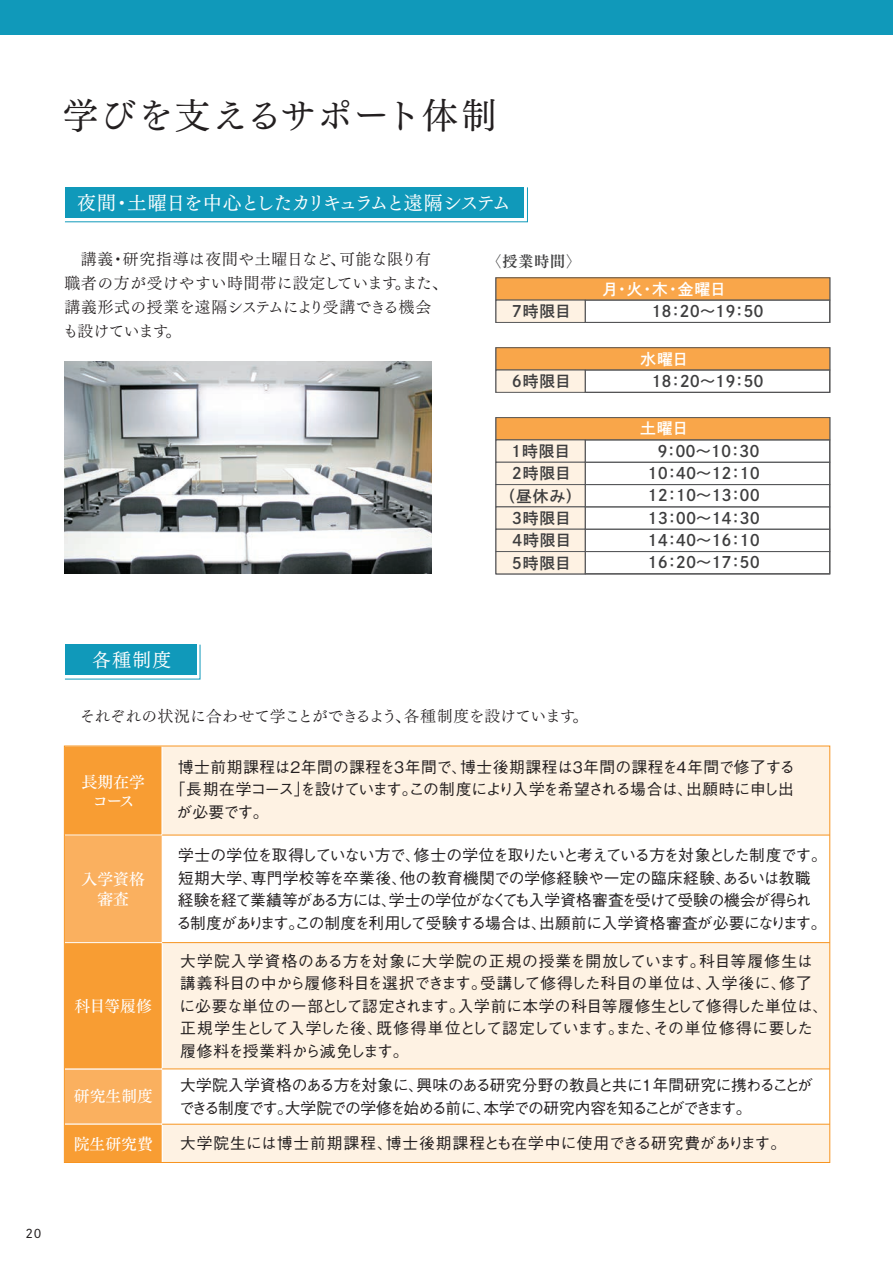
<style>
.page{position:relative;width:893px;height:1263px;background:#fff}
.page>*{position:absolute;margin:0;border:0;box-sizing:border-box;transform-origin:0 0}
.t1{font:36px "Tsuku Min Pro M";letter-spacing:.02em;color:#231f20}
.t2{font:18.9px "Tsuku Min Pro RB";letter-spacing:-.06em;color:#fff}
.t3{font:500 15.75px/22.5px "Gothic BBB Pr 5";color:#231f20}
.t4{font:500 15.75px/22.5px "Gothic BBB Pr 5";letter-spacing:-.04em;color:#231f20}
.t5{font:500 15.75px/22.5px "Gothic BBB Pr 5";letter-spacing:-.065em;color:#231f20}
.t6{font:15.75px "P Shuei Go Kin Std N B";color:#3e3e3f}
.t7{font:15.75px/24px "Tsuku Min Pro R";color:#231f20}
.t8{font:500 15.75px "Gothic BBB Pr 5";letter-spacing:.04em;color:#231f20}
.t9{font:500 15.75px "Gothic BBB Pr 5";letter-spacing:.06em;color:#231f20}
.t10{font:15.75px/19.5px "Tsuku Min Pro D";letter-spacing:.005em;color:#fff;text-align:center}
.t11{font:15.75px "P Shuei Go Kin Std N B";letter-spacing:.02em;color:#fff}
.t12{font:500 15.75px "Gothic BBB Pr 5";letter-spacing:-.02em;color:#231f20}
.t13{font:15px "Tsuku Min Pro B";color:#3e3e3f}
.t14{font:12px "P Shuei Go Kin Std N M";color:#231f20}
</style>
<div class="page">
<div style="left:64px;top:1069px;width:98px;height:55px;background:#fab05f"></div>
<div style="left:64px;top:1068px;width:99px;height:56px;border:1px solid #fff"></div>
<div style="left:64px;top:835px;width:98px;height:108px;background:#fab05f"></div>
<div style="left:64px;top:746px;width:98px;height:89px;background:#f89d33"></div>
<div style="left:0;top:0;width:893px;height:34px;background:#1099ba"></div>
<svg style="left:65px;top:187px;width:463px;height:36px;background:#2ba4c2"></svg>
<svg style="left:65px;top:644px;width:136px;height:36px;background:#2ea6c2"></svg>
<div style="left:496px;top:418px;width:334px;height:22px;background:#f9a64a"></div>
<div style="left:496px;top:417px;width:334px;height:23px;border:1px solid #57585a"></div>
<div style="left:496px;top:440px;width:89px;height:22px;background:#fef2e3"></div>
<div style="left:585px;top:440px;width:245px;height:22px;border:1px solid #57585a"></div>
<div style="left:496px;top:462px;width:89px;height:23px;background:#fef2e3"></div>
<div style="left:496px;top:462px;width:90px;height:23px;border:1px solid #57585a"></div>
<div style="left:585px;top:462px;width:245px;height:23px;border:1px solid #57585a"></div>
<div style="left:496px;top:485px;width:89px;height:22px;background:#fef2e3"></div>
<div style="left:496px;top:484px;width:90px;height:23px;border:1px solid #57585a"></div>
<div style="left:585px;top:484px;width:245px;height:23px;border:1px solid #57585a"></div>
<div style="left:496px;top:507px;width:89px;height:22px;background:#fef2e3"></div>
<div style="left:585px;top:507px;width:245px;height:22px;border:1px solid #57585a"></div>
<div style="left:496px;top:529px;width:89px;height:22px;background:#fef2e3"></div>
<div style="left:496px;top:529px;width:90px;height:23px;border:1px solid #57585a"></div>
<div style="left:585px;top:529px;width:245px;height:23px;border:1px solid #57585a"></div>
<div style="left:496px;top:551px;width:89px;height:23px;background:#fef2e3"></div>
<div style="left:496px;top:551px;width:90px;height:23px;border:1px solid #57585a"></div>
<div style="left:585px;top:551px;width:245px;height:23px;border:1px solid #57585a"></div>
<div style="left:496px;top:278px;width:334px;height:22px;background:#f9a64a"></div>
<div style="left:496px;top:277px;width:334px;height:23px;border:1px solid #57585a"></div>
<div style="left:496px;top:300px;width:89px;height:22px;background:#fef2e3"></div>
<div style="left:496px;top:300px;width:90px;height:23px;border:1px solid #57585a"></div>
<div style="left:585px;top:300px;width:245px;height:23px;border:1px solid #57585a"></div>
<div style="left:496px;top:348px;width:334px;height:22px;background:#f9a64a"></div>
<div style="left:496px;top:347px;width:334px;height:23px;border:1px solid #57585a"></div>
<div style="left:496px;top:370px;width:89px;height:22px;background:#fef2e3"></div>
<div style="left:496px;top:370px;width:90px;height:23px;border:1px solid #57585a"></div>
<div style="left:585px;top:370px;width:245px;height:23px;border:1px solid #57585a"></div>
<img style="left:65px;top:361px;width:366px;height:213px">
<div style="left:162px;top:746px;width:668px;height:89px;background:#fef2e3"></div>
<div style="left:162px;top:746px;width:668px;height:89px;border:1px solid #fff"></div>
<div style="left:162px;top:943px;width:668px;height:126px;background:#fef2e3"></div>
<div style="left:162px;top:1124px;width:668px;height:38px;background:#fef2e3"></div>
<div style="left:64px;top:1124px;width:98px;height:38px;background:#f89d33"></div>
<div style="left:64px;top:943px;width:98px;height:126px;background:#f89d33"></div>
<div style="left:64px;top:942px;width:99px;height:127px;border:1px solid #fff"></div>
<hr style="left:162px;top:1068px;width:668px;height:1px;background:#f7931d">
<hr style="left:162px;top:1124px;width:668px;height:1px;background:#f7931d">
<hr style="left:162px;top:942px;width:668px;height:1px;background:#f7931d">
<hr style="left:162px;top:835px;width:668px;height:1px;background:#f7931d">
<h1 class="t1" style="left:62px;top:84px;width:436px">学びを支えるサポート体制</h1>
<p class="t2" style="left:77px;top:186px;width:436px">夜間・土曜日を中心としたカリキュラムと遠隔システム</p>
<p class="t7" style="left:63px;top:246px;width:386px">　講義・研究指導は夜間や土曜日など、可能な限り有職者の方が受けやすい時間帯に設定しています。また、講義形式の授業を遠隔システムにより受講できる機会も設けています。</p>
<p class="t13" style="left:487px;top:249px;width:96px">〈授業時間〉</p>
<p class="t11" style="left:603px;top:278px;width:125px">月・火・木・金曜日</p>
<p class="t6" style="left:512px;top:300px;width:61px">7時限目</p>
<p class="t6" style="left:651px;top:300px;width:114px">18：20～19：50</p>
<p class="t11" style="left:640px;top:348px;width:49px">水曜日</p>
<p class="t6" style="left:512px;top:370px;width:61px">6時限目</p>
<p class="t6" style="left:651px;top:370px;width:114px">18：20～19：50</p>
<p class="t11" style="left:640px;top:418px;width:49px">土曜日</p>
<p class="t6" style="left:511px;top:440px;width:61px">1時限目</p>
<p class="t6" style="left:657px;top:440px;width:104px">9：00～10：30</p>
<p class="t6" style="left:512px;top:463px;width:61px">2時限目</p>
<p class="t6" style="left:648px;top:462px;width:114px">10：40～12：10</p>
<p class="t6" style="left:500px;top:485px;width:84px">（昼休み）</p>
<p class="t6" style="left:648px;top:484px;width:114px">12：10～13：00</p>
<p class="t6" style="left:512px;top:507px;width:61px">3時限目</p>
<p class="t6" style="left:648px;top:507px;width:114px">13：00～14：30</p>
<p class="t6" style="left:512px;top:530px;width:61px">4時限目</p>
<p class="t6" style="left:648px;top:529px;width:114px">14：40～16：10</p>
<p class="t6" style="left:512px;top:552px;width:61px">5時限目</p>
<p class="t6" style="left:648px;top:551px;width:114px">16：20～17：50</p>
<p class="t2" style="left:92px;top:643px;width:81px">各種制度</p>
<p class="t7" style="left:64px;top:702px;width:525px">　それぞれの状況に合わせて学ことができるよう、各種制度を設けています。</p>
<p class="t10" style="left:82px;top:770px;width:65px">長期在学コース</p>
<p class="t10" style="left:82px;top:868px;width:65px">入学資格審査</p>
<p class="t10" style="left:75px;top:994px;width:79px">科目等履修</p>
<p class="t8" style="left:178px;top:754px;width:619px">博士前期課程は2年間の課程を3年間で、博士後期課程は3年間の課程を4年間で修了する</p>
<p class="t5" style="left:170px;top:776px;width:625px">「長期在学コース」を設けています。この制度により入学を希望される場合は、出願時に申し出</p>
<p class="t12" style="left:177px;top:799px;width:94px">が必要です。</p>
<p class="t4" style="left:176px;top:842px;width:652px">学士の学位を取得していない方で、修士の学位を取りたいと考えている方を対象とした制度です。短期大学、専門学校等を卒業後、他の教育機関での学修経験や一定の臨床経験、あるいは教職経験を経て業績等がある方には、学士の学位がなくても入学資格審査を受けて受験の機会が得られる制度があります。この制度を利用して受験する場合は、出願前に入学資格審査が必要になります。</p>
<p class="t3" style="left:180px;top:948px;width:650px">大学院入学資格のある方を対象に大学院の正規の授業を開放しています。科目等履修生は講義科目の中から履修科目を選択できます。受講して修得した科目の単位は、入学後に、修了に必要な単位の一部として認定されます。入学前に本学の科目等履修生として修得した単位は、正規学生として入学した後、既修得単位として認定しています。また、その単位修得に要した履修料を授業料から減免します。</p>
<p class="t5" style="left:179px;top:1073px;width:635px">大学院入学資格のある方を対象に、興味のある研究分野の教員と共に1年間研究に携わることができる制度です。大学院での学修を始める前に、本学での研究内容を知ることができます。</p>
<p class="t10" style="left:74px;top:1084px;width:81px">研究生制度</p>
<p class="t10" style="left:74px;top:1132px;width:81px">院生研究費</p>
<p class="t9" style="left:180px;top:1130px;width:607px">大学院生には博士前期課程、博士後期課程とも在学中に使用できる研究費があります。</p>
<p class="t14" style="left:26px;top:1225px;width:17px">20</p>
</div>
